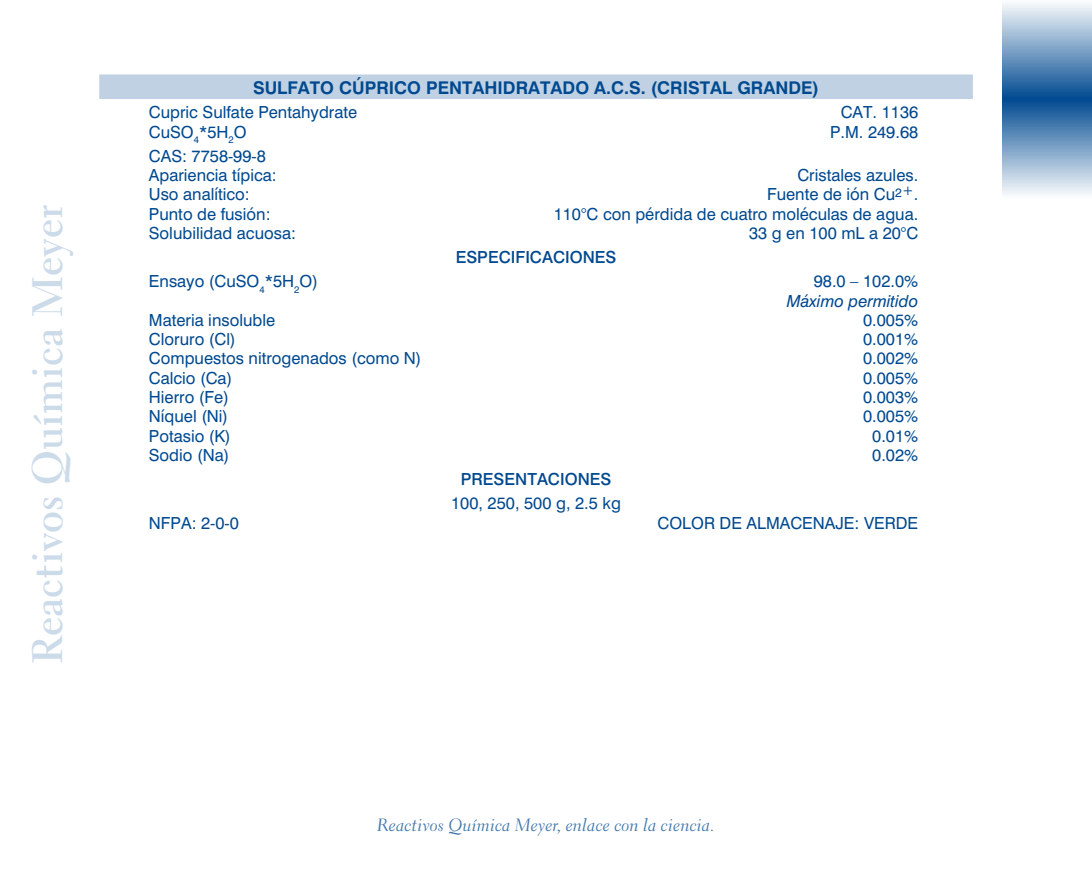
<style>
.page{position:relative;width:1092px;height:869px;background:#fff}
.page>*{position:absolute;margin:0;border:0;box-sizing:border-box;transform-origin:0 0}
.t1{font:42px "Transitional 521 BT Bold A";color:#ccdbe9}
.t2{font:700 17.5px "Swiss 721 BT";color:#004990}
.t3{font:17.5px "Transitional 521 BT Cursive A";color:#4076ac}
.t4{font:16.62px/19.2px "Swiss 721 BT";color:#004990}
.t5{font:500 16.62px "Swiss 721 BT";color:#004990}
.t6{font:italic 16.62px "Swiss 721 BT";color:#004990}
</style>
<div class="page">
<svg style="left:1002px;top:4px;width:89px;height:190px;background:#799fc4"></svg>
<div style="left:99px;top:74px;width:873px;height:25px;background:#bfd1e3"></div>
<h1 class="t1" style="left:22px;top:664px;width:461px;rotate:-90deg">Reactivos Química Meyer</h1>
<p class="t2" style="left:253px;top:77px;width:567px">SULFATO CÚPRICO PENTAHIDRATADO A.C.S. (CRISTAL GRANDE)</p>
<p class="t4" style="left:149px;top:102px;width:210px">Cupric Sulfate Pentahydrate</p>
<p class="t4" style="left:840px;top:102px;width:79px">CAT. 1136</p>
<p class="t4" style="left:149px;top:122px;width:99px">CuSO<sub>4</sub>*5H<sub>2</sub>O</p>
<p class="t4" style="left:830px;top:122px;width:90px">P.M. 249.68</p>
<p class="t4" style="left:149px;top:146px;width:129px">CAS: 7758-99-8<br>Apariencia típica:</p>
<p class="t4" style="left:797px;top:165px;width:122px">Cristales azules.</p>
<p class="t4" style="left:149px;top:184px;width:102px">Uso analítico:</p>
<p class="t4" style="left:767px;top:184px;width:153px">Fuente de ión Cu<sup>2</sup><sup>+</sup>.</p>
<p class="t4" style="left:149px;top:204px;width:123px">Punto de fusión:</p>
<p class="t4" style="left:553px;top:204px;width:366px">110°C con pérdida de cuatro moléculas de agua.</p>
<p class="t4" style="left:149px;top:223px;width:149px">Solubilidad acuosa:</p>
<p class="t4" style="left:749px;top:223px;width:171px">33 g en 100 mL a 20°C</p>
<p class="t5" style="left:455px;top:247px;width:162px">ESPECIFICACIONES</p>
<p class="t4" style="left:149px;top:271px;width:170px">Ensayo (CuSO<sub>4</sub>*5H<sub>2</sub>O)</p>
<p class="t4" style="left:813px;top:271px;width:106px">98.0 – 102.0%</p>
<p class="t6" style="left:786px;top:290px;width:133px">Máximo permitido</p>
<p class="t4" style="left:149px;top:310px;width:128px">Materia insoluble</p>
<p class="t4" style="left:863px;top:310px;width:57px">0.005%</p>
<p class="t4" style="left:149px;top:329px;width:88px">Cloruro (Cl)</p>
<p class="t4" style="left:863px;top:329px;width:57px">0.001%</p>
<p class="t4" style="left:149px;top:348px;width:274px">Compuestos nitrogenados (como N)</p>
<p class="t4" style="left:863px;top:348px;width:57px">0.002%</p>
<p class="t4" style="left:149px;top:368px;width:85px">Calcio (Ca)</p>
<p class="t4" style="left:863px;top:368px;width:57px">0.005%</p>
<p class="t4" style="left:149px;top:387px;width:82px">Hierro (Fe)</p>
<p class="t4" style="left:863px;top:387px;width:57px">0.003%</p>
<p class="t4" style="left:149px;top:406px;width:81px">Níquel (Ni)</p>
<p class="t4" style="left:863px;top:406px;width:57px">0.005%</p>
<p class="t4" style="left:149px;top:425px;width:83px">Potasio (K)</p>
<p class="t4" style="left:872px;top:425px;width:47px">0.01%</p>
<p class="t4" style="left:149px;top:445px;width:82px">Sodio (Na)</p>
<p class="t4" style="left:872px;top:445px;width:47px">0.02%</p>
<p class="t5" style="left:460px;top:468px;width:152px">PRESENTACIONES</p>
<p class="t4" style="left:451px;top:493px;width:171px">100, 250, 500 g, 2.5 kg</p>
<p class="t4" style="left:149px;top:512px;width:91px">NFPA: 2-0-0</p>
<p class="t4" style="left:657px;top:512px;width:262px">COLOR DE ALMACENAJE: VERDE</p>
<p class="t3" style="left:377px;top:814px;width:339px">Reactivos Química Meyer, enlace con la ciencia.</p>
</div>
